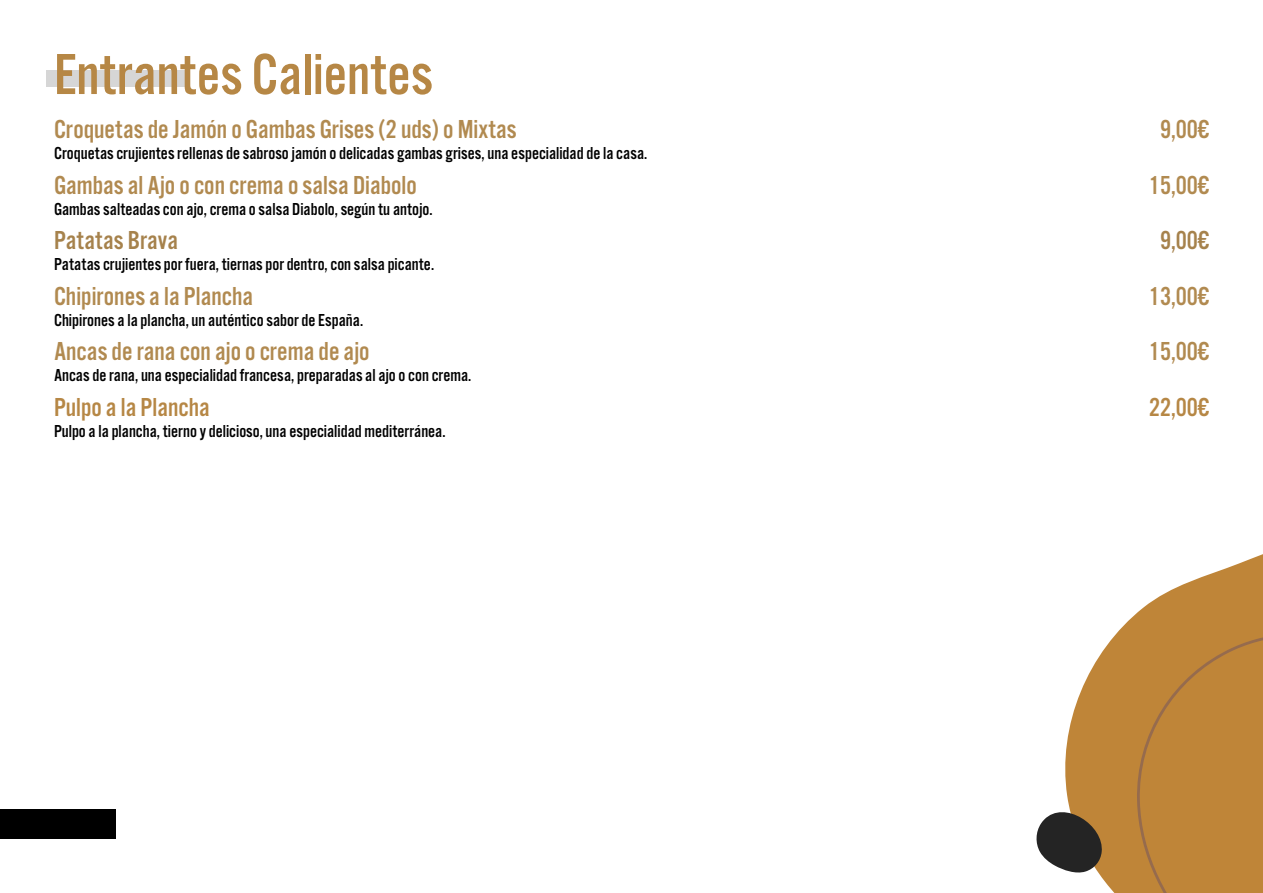
<style>
.page{position:relative;width:1263px;height:893px;background:#fff}
.page>*{position:absolute;margin:0;border:0;box-sizing:border-box;transform-origin:0 0}
.t1{font:60px "Alternate Got No 3 D";color:#b68745}
.t2{font:27px "Alternate Got No 3 D";color:#b18a50}
.t3{font:27px "Alternate Got No 3 D";color:#b68745}
.t4{font:27px "Alternate Got No 3 D";color:#a6824c}
.t5{font:18px "Alternate Got No 3 D";color:#000}
</style>
<div class="page">
<div style="left:46px;top:71px;width:139px;height:16px;background:#d6d6d6"></div>
<svg style="left:1065px;top:554px;width:198px;height:339px;fill:#bf8538"></svg>
<div style="left:1135px;top:611px;width:128px;height:282px;background:#bf8538"></div>
<svg style="left:1036px;top:799px;width:68px;height:75px"></svg>
<div style="left:0;top:809px;width:116px;height:30px;background:#000"></div>
<h1 class="t1" style="left:54px;top:42px;width:380px">Entrantes Calientes</h1>
<h2 class="t2" style="left:54px;top:115px;width:464px">Croquetas de Jamón o Gambas Grises (2 uds) o Mixtas</h2>
<h2 class="t2" style="left:1160px;top:115px;width:50px">9,00€</h2>
<p class="t5" style="left:54px;top:144px;width:595px">Croquetas crujientes rellenas de sabroso jamón o delicadas gambas grises, una especialidad de la casa.</p>
<h2 class="t2" style="left:54px;top:170px;width:364px">Gambas al Ajo o con crema o salsa Diabolo</h2>
<h2 class="t2" style="left:1149px;top:170px;width:62px">15,00€</h2>
<p class="t5" style="left:54px;top:199px;width:380px">Gambas salteadas con ajo, crema o salsa Diabolo, según tu antojo.</p>
<h2 class="t4" style="left:54px;top:226px;width:126px">Patatas Brava</h2>
<h2 class="t4" style="left:1160px;top:226px;width:50px">9,00€</h2>
<p class="t5" style="left:54px;top:255px;width:382px">Patatas crujientes por fuera, tiernas por dentro, con salsa picante.</p>
<h2 class="t2" style="left:54px;top:281px;width:201px">Chipirones a la Plancha</h2>
<h2 class="t2" style="left:1149px;top:281px;width:62px">13,00€</h2>
<p class="t5" style="left:54px;top:310px;width:311px">Chipirones a la plancha, un auténtico sabor de España.</p>
<h2 class="t2" style="left:54px;top:337px;width:317px">Ancas de rana con ajo o crema de ajo</h2>
<h2 class="t2" style="left:1149px;top:337px;width:62px">15,00€</h2>
<p class="t5" style="left:54px;top:366px;width:419px">Ancas de rana, una especialidad francesa, preparadas al ajo o con crema.</p>
<h2 class="t3" style="left:54px;top:392px;width:157px">Pulpo a la Plancha</h2>
<h2 class="t3" style="left:1149px;top:392px;width:61px">22,00€</h2>
<p class="t5" style="left:54px;top:421px;width:393px">Pulpo a la plancha, tierno y delicioso, una especialidad mediterránea.</p>
</div>
